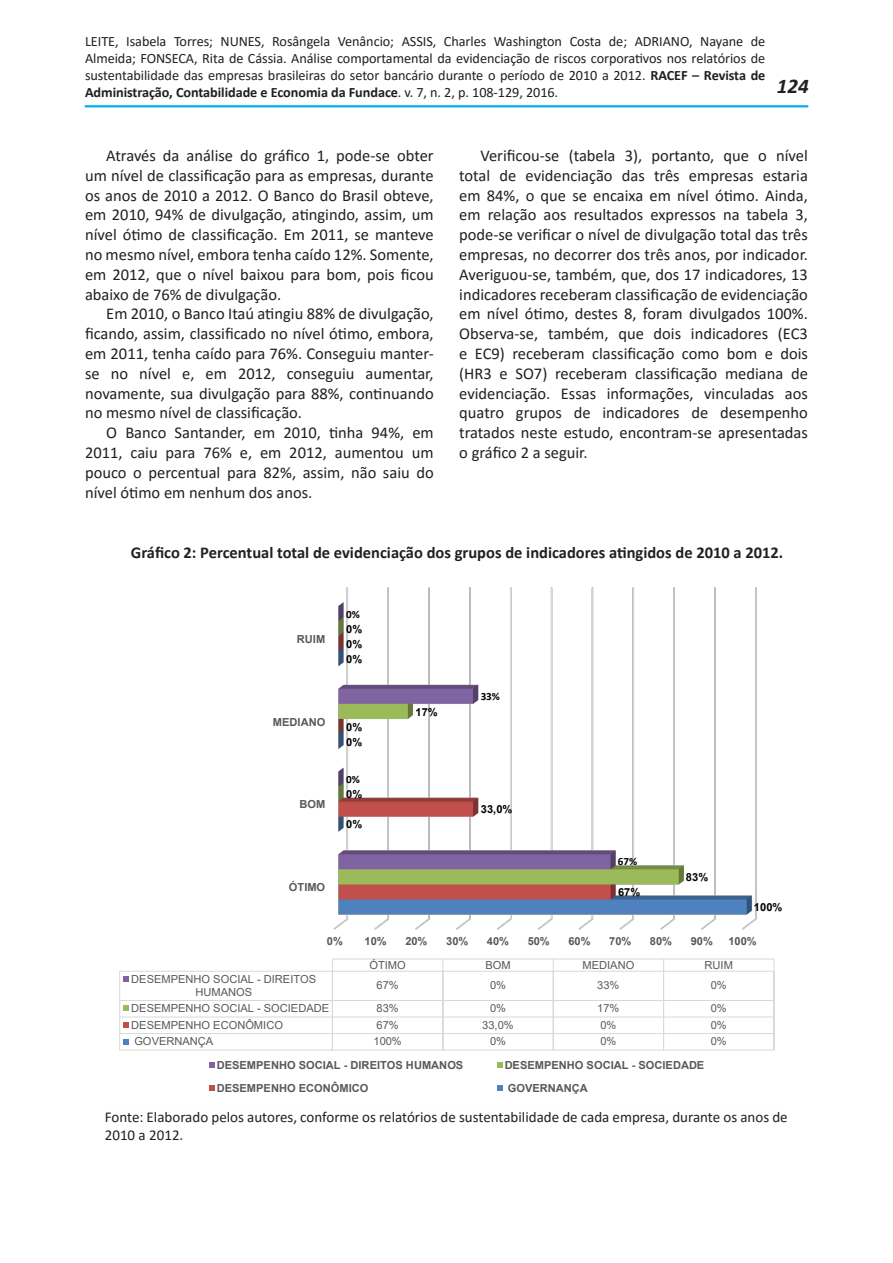
<style>
.page{position:relative;width:893px;height:1263px;background:#fff}
.page>*{position:absolute;margin:0;border:0;box-sizing:border-box;transform-origin:0 0}
.t1{font:italic 700 21px "Calibri";color:#231f20}
.Parágrafo_5mm{font:16.5px/19.8px "Calibri";color:#231f20;text-align:justify}
.Parágrafo_5mm-2{font:700 16.5px "Calibri";color:#231f20}
.Parágrafo_5mm-3{font:15px/18px "Calibri";color:#231f20}
.t2{font:14.25px/17.1px "Calibri";letter-spacing:-.005em;color:#231f20;text-align:justify}
.t3{font:11.1px/12.8px "Arial";color:#595959;text-align:center}
.t4{font:700 11.1px "Arial";color:#595959}
.t5{font:700 11.1px "Arial";letter-spacing:.005em;color:#000}
.t6{font:700 11.1px "Calibri";color:#000}
.s1{font-weight:700}
</style>
<div class="page">
<hr style="left:85px;top:105px;width:723px;height:2px;background:#00aeef">
<svg style="left:119px;top:587px;width:656px;height:504px"></svg>
<p class="t2" style="left:85px;top:32px;width:682px">LEITE, Isabela Torres; NUNES, Rosângela Venâncio; ASSIS, Charles Washington Costa de; ADRIANO, Nayane de Almeida; FONSECA, Rita de Cássia. Análise comportamental da evidenciação de riscos corporativos nos relatórios de sustentabilidade das empresas brasileiras do setor bancário durante o período de 2010 a 2012. <span class="s1">RACEF – Revista de Administração, Contabilidade e Economia da Fundace</span>. v. 7, n. 2, p. 108-129, 2016.</p>
<p class="t1" style="left:777px;top:72px;width:33px">124</p>
<p class="Parágrafo_5mm" style="left:85px;top:145px;width:350px;text-indent:21px">Através da análise do gráfico 1, pode-se obter um nível de classificação para as empresas, durante os anos de 2010 a 2012. O Banco do Brasil obteve, em 2010, 94% de divulgação, atingindo, assim, um nível ótimo de classificação. Em 2011, se manteve no mesmo nível, embora tenha caído 12%. Somente, em 2012, que o nível baixou para bom, pois ficou abaixo de 76% de divulgação.</p>
<p class="Parágrafo_5mm" style="left:85px;top:303px;width:350px;text-indent:21px">Em 2010, o Banco Itaú atingiu 88% de divulgação, ficando, assim, classificado no nível ótimo, embora, em 2011, tenha caído para 76%. Conseguiu manter&shy;se no nível e, em 2012, conseguiu aumentar, novamente, sua divulgação para 88%, continuando no mesmo nível de classificação.</p>
<p class="Parágrafo_5mm" style="left:85px;top:422px;width:350px;text-indent:21px">O Banco Santander, em 2010, tinha 94%, em 2011, caiu para 76% e, em 2012, aumentou um pouco o percentual para 82%, assim, não saiu do nível ótimo em nenhum dos anos.</p>
<p class="Parágrafo_5mm" style="left:459px;top:145px;width:350px;text-indent:21px">Verificou-se (tabela 3), portanto, que o nível total de evidenciação das três empresas estaria em 84%, o que se encaixa em nível ótimo. Ainda, em relação aos resultados expressos na tabela 3, pode-se verificar o nível de divulgação total das três empresas, no decorrer dos três anos, por indicador.<br>Averiguou-se, também, que, dos 17 indicadores, 13 indicadores receberam classificação de evidenciação em nível ótimo, destes 8, foram divulgados 100%.<br>Observa-se, também, que dois indicadores (EC3 e EC9) receberam classificação como bom e dois (HR3 e SO7) receberam classificação mediana de evidenciação. Essas informações, vinculadas aos quatro grupos de indicadores de desempenho tratados neste estudo, encontram-se apresentadas o gráfico 2 a seguir.</p>
<p class="Parágrafo_5mm-2" style="left:131px;top:541px;width:654px">Gráfico 2: Percentual total de evidenciação dos grupos de indicadores atingidos de 2010 a 2012.</p>
<p class="t6" style="left:346px;top:606px;width:15px">0%</p>
<p class="t5" style="left:346px;top:621px;width:18px">0%</p>
<p class="t4" style="left:297px;top:632px;width:30px">RUIM</p>
<p class="t5" style="left:346px;top:636px;width:18px">0%</p>
<p class="t5" style="left:346px;top:651px;width:18px">0%</p>
<p class="t6" style="left:481px;top:689px;width:21px">33%</p>
<p class="t4" style="left:273px;top:714px;width:54px">MEDIANO</p>
<p class="t5" style="left:346px;top:719px;width:18px">0%</p>
<p class="t5" style="left:416px;top:704px;width:24px">17%</p>
<p class="t5" style="left:346px;top:734px;width:18px">0%</p>
<p class="t6" style="left:346px;top:771px;width:15px">0%</p>
<p class="t4" style="left:299px;top:797px;width:27px">BOM</p>
<p class="t5" style="left:346px;top:786px;width:18px">0%</p>
<p class="t5" style="left:481px;top:801px;width:33px">33,0%</p>
<p class="t5" style="left:346px;top:816px;width:18px">0%</p>
<p class="t6" style="left:618px;top:854px;width:21px">67%</p>
<p class="t4" style="left:289px;top:879px;width:38px">ÓTIMO</p>
<p class="t5" style="left:618px;top:884px;width:24px">67%</p>
<p class="t5" style="left:686px;top:869px;width:24px">83%</p>
<p class="t5" style="left:754px;top:899px;width:30px">100%</p>
<p class="t4" style="left:327px;top:933px;width:18px">0%</p>
<p class="t4" style="left:365px;top:933px;width:24px">10%</p>
<p class="t4" style="left:405px;top:933px;width:24px">20%</p>
<p class="t4" style="left:446px;top:933px;width:24px">30%</p>
<p class="t4" style="left:487px;top:933px;width:24px">40%</p>
<p class="t4" style="left:528px;top:933px;width:24px">50%</p>
<p class="t4" style="left:568px;top:933px;width:24px">60%</p>
<p class="t4" style="left:609px;top:933px;width:24px">70%</p>
<p class="t4" style="left:650px;top:933px;width:24px">80%</p>
<p class="t4" style="left:691px;top:933px;width:24px">90%</p>
<p class="t4" style="left:728px;top:933px;width:30px">100%</p>
<p class="t3" style="left:369px;top:958px;width:38px">ÓTIMO</p>
<p class="t3" style="left:485px;top:958px;width:27px">BOM</p>
<p class="t3" style="left:582px;top:958px;width:53px">MEDIANO</p>
<p class="t3" style="left:705px;top:958px;width:30px">RUIM</p>
<p class="t3" style="left:131px;top:972px;width:186px">DESEMPENHO SOCIAL - DIREITOS<br>HUMANOS</p>
<p class="t3" style="left:377px;top:979px;width:24px">67%</p>
<p class="t3" style="left:490px;top:979px;width:18px">0%</p>
<p class="t3" style="left:597px;top:979px;width:24px">33%</p>
<p class="t3" style="left:711px;top:979px;width:18px">0%</p>
<p class="t3" style="left:131px;top:1002px;width:199px">DESEMPENHO SOCIAL - SOCIEDADE</p>
<p class="t3" style="left:377px;top:1002px;width:24px">83%</p>
<p class="t3" style="left:490px;top:1002px;width:18px">0%</p>
<p class="t3" style="left:597px;top:1002px;width:24px">17%</p>
<p class="t3" style="left:711px;top:1002px;width:18px">0%</p>
<p class="t3" style="left:131px;top:1018px;width:153px">DESEMPENHO ECONÔMICO</p>
<p class="t3" style="left:377px;top:1018px;width:24px">67%</p>
<p class="t3" style="left:482px;top:1018px;width:33px">33,0%</p>
<p class="t3" style="left:600px;top:1018px;width:18px">0%</p>
<p class="t3" style="left:711px;top:1018px;width:18px">0%</p>
<p class="t3" style="left:134px;top:1035px;width:80px">GOVERNANÇA</p>
<p class="t3" style="left:373px;top:1035px;width:30px">100%</p>
<p class="t3" style="left:490px;top:1035px;width:18px">0%</p>
<p class="t3" style="left:600px;top:1035px;width:18px">0%</p>
<p class="t3" style="left:711px;top:1035px;width:18px">0%</p>
<p class="t4" style="left:217px;top:1057px;width:248px">DESEMPENHO SOCIAL - DIREITOS HUMANOS</p>
<p class="t4" style="left:505px;top:1057px;width:201px">DESEMPENHO SOCIAL - SOCIEDADE</p>
<p class="t4" style="left:217px;top:1080px;width:153px">DESEMPENHO ECONÔMICO</p>
<p class="t4" style="left:508px;top:1080px;width:82px">GOVERNANÇA</p>
<p class="Parágrafo_5mm-3" style="left:105px;top:1108px;width:684px">Fonte: Elaborado pelos autores, conforme os relatórios de sustentabilidade de cada empresa, durante os anos de<br>2010 a 2012.</p>
</div>
